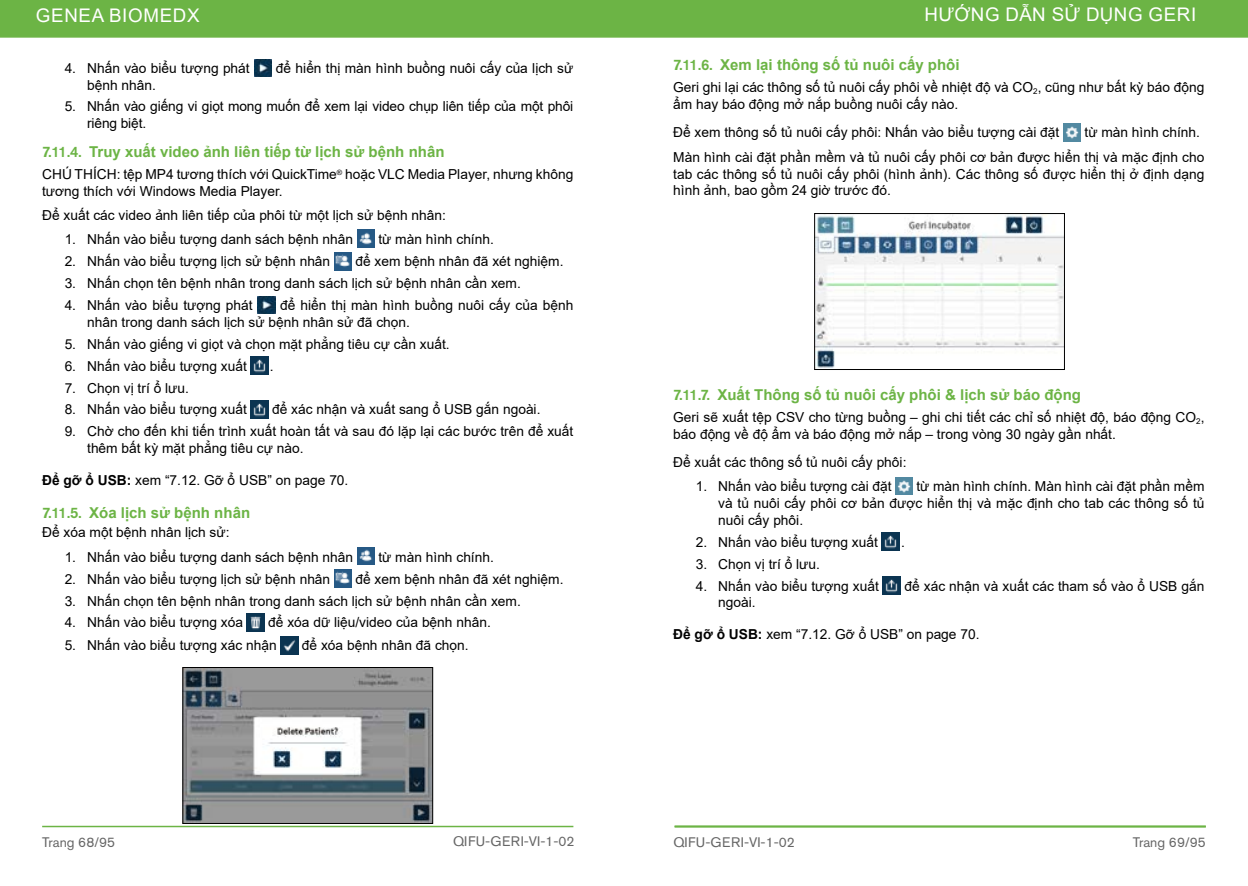
<style>
.page{position:relative;width:1248px;height:886px;background:#fff}
.page>*{position:absolute;margin:0;border:0;box-sizing:border-box;transform-origin:0 0}
.t1{font:18.75px "Arial";letter-spacing:.035em;color:#fff}
.t2{font:700 15px "Arial";color:#6cb445}
.t3{font:13.75px/16.9px "Arial";color:#000}
.t4{font:13.75px "Akzidenz Grotesk Std";letter-spacing:.03em;color:#666}
.t5{font:13.75px "Akzidenz Grotesk Std";color:#666}
.s1{font-family:"Akzidenz Grotesk Std";font-weight:500}
.s2{font-weight:700}
</style>
<div class="page">
<div style="left:0;top:0;width:1247px;height:38px;background:#6cb445"></div>
<hr style="left:42px;top:826px;width:531px;height:1px;background:#6cb445">
<hr style="left:674px;top:826px;width:531px;height:1px;background:#6cb445">
<hr style="left:674px;top:827px;width:531px;height:1px;background:#6cb445">
<img style="left:1063px;top:124px;width:17px;height:17px">
<img style="left:895px;top:477px;width:17px;height:18px">
<img style="left:881px;top:533px;width:18px;height:17px">
<img style="left:882px;top:577px;width:18px;height:17px">
<img style="left:816px;top:215px;width:246px;height:153px">
<div style="left:814px;top:213px;width:250px;height:157px;border:1px solid #000"></div>
<img style="left:254px;top:59px;width:17px;height:18px">
<img style="left:357px;top:230px;width:17px;height:17px">
<img style="left:334px;top:252px;width:17px;height:18px">
<img style="left:257px;top:296px;width:18px;height:18px">
<img style="left:251px;top:357px;width:17px;height:17px">
<img style="left:251px;top:401px;width:17px;height:17px">
<img style="left:357px;top:547px;width:17px;height:18px">
<img style="left:334px;top:570px;width:17px;height:17px">
<img style="left:247px;top:614px;width:17px;height:17px">
<img style="left:280px;top:637px;width:18px;height:17px">
<img style="left:185px;top:669px;width:246px;height:152px">
<div style="left:183px;top:667px;width:250px;height:156px;border:1px solid #000"></div>
<h1 class="t1" style="left:36px;top:2px;width:165px">GENEA BIOMEDX</h1>
<h1 class="t1" style="left:924px;top:2px;width:273px">HƯỚNG DẪN SỬ DỤNG GERI</h1>
<p class="t3" style="left:65px;top:60px;width:186px">4. Nhấn vào biểu tượng phát</p>
<p class="t3" style="left:276px;top:60px;width:299px">để hiển thị màn hình buồng nuôi cấy của lịch sử</p>
<p class="t3" style="left:87px;top:77px;width:70px">bệnh nhân.</p>
<p class="t3" style="left:87px;top:97px;width:487px;text-indent:-22px">5. Nhấn vào giếng vi giọt mong muốn để xem lại video chụp liên tiếp của một phôi riêng biệt.</p>
<p class="t2" style="left:42px;top:141px;width:404px"><span class="s1">7.11.4.</span> Truy xuất video ảnh liên tiếp từ lịch sử bệnh nhân</p>
<p class="t3" style="left:42px;top:165px;width:532px">CHÚ THÍCH: tệp MP4 tương thích với QuickTime<sup>®</sup> hoặc VLC Media Player, nhưng không tương thích với Windows Media Player.</p>
<p class="t3" style="left:42px;top:207px;width:405px">Để xuất các video ảnh liên tiếp của phôi từ một lịch sử bệnh nhân:</p>
<p class="t3" style="left:65px;top:231px;width:290px">1. Nhấn vào biểu tượng danh sách bệnh nhân</p>
<p class="t3" style="left:378px;top:231px;width:117px">từ màn hình chính.</p>
<p class="t3" style="left:65px;top:253px;width:267px">2. Nhấn vào biểu tượng lịch sử bệnh nhân</p>
<p class="t3" style="left:355px;top:253px;width:209px">để xem bệnh nhân đã xét nghiệm.</p>
<p class="t3" style="left:65px;top:275px;width:457px">3. Nhấn chọn tên bệnh nhân trong danh sách lịch sử bệnh nhân cần xem.</p>
<p class="t3" style="left:65px;top:297px;width:189px">4. Nhấn vào biểu tượng phát</p>
<p class="t3" style="left:87px;top:297px;width:487px;text-indent:193px">để hiển thị màn hình buồng nuôi cấy của bệnh nhân trong danh sách lịch sử bệnh nhân sử đã chọn.</p>
<p class="t3" style="left:65px;top:335px;width:386px">5. Nhấn vào giếng vi giọt và chọn mặt phẳng tiêu cự cần xuất.</p>
<p class="t3" style="left:65px;top:357px;width:184px">6. Nhấn vào biểu tượng xuất</p>
<p class="t3" style="left:270px;top:357px;width:5px">.</p>
<p class="t3" style="left:65px;top:379px;width:126px">7. Chọn vị trí ổ lưu.</p>
<p class="t3" style="left:65px;top:401px;width:184px">8. Nhấn vào biểu tượng xuất</p>
<p class="t3" style="left:272px;top:401px;width:270px">để xác nhận và xuất sang ổ USB gắn ngoài.</p>
<p class="t3" style="left:87px;top:423px;width:487px;text-indent:-22px">9. Chờ cho đến khi tiến trình xuất hoàn tất và sau đó lặp lại các bước trên để xuất thêm bất kỳ mặt phẳng tiêu cự nào.</p>
<p class="t3" style="left:42px;top:472px;width:308px"><span class="s2">Để gỡ ổ USB:</span> xem “7.12. Gỡ ổ USB” on page 70.</p>
<p class="t2" style="left:42px;top:502px;width:209px"><span class="s1">7.11.5.</span> Xóa lịch sử bệnh nhân</p>
<p class="t3" style="left:42px;top:524px;width:189px">Để xóa một bệnh nhân lịch sử:</p>
<p class="t3" style="left:65px;top:548px;width:290px">1. Nhấn vào biểu tượng danh sách bệnh nhân</p>
<p class="t3" style="left:378px;top:548px;width:117px">từ màn hình chính.</p>
<p class="t3" style="left:65px;top:570px;width:267px">2. Nhấn vào biểu tượng lịch sử bệnh nhân</p>
<p class="t3" style="left:355px;top:570px;width:209px">để xem bệnh nhân đã xét nghiệm.</p>
<p class="t3" style="left:65px;top:592px;width:457px">3. Nhấn chọn tên bệnh nhân trong danh sách lịch sử bệnh nhân cần xem.</p>
<p class="t3" style="left:65px;top:614px;width:180px">4. Nhấn vào biểu tượng xóa</p>
<p class="t3" style="left:268px;top:614px;width:224px">để xóa dữ liệu/video của bệnh nhân.</p>
<p class="t3" style="left:65px;top:637px;width:213px">5. Nhấn vào biểu tượng xác nhận</p>
<p class="t3" style="left:302px;top:637px;width:168px">để xóa bệnh nhân đã chọn.</p>
<p class="t2" style="left:673px;top:55px;width:288px"><span class="s1">7.11.6.</span> Xem lại thông số tủ nuôi cấy phôi</p>
<p class="t3" style="left:673px;top:79px;width:532px">Geri ghi lại các thông số tủ nuôi cấy phôi về nhiệt độ và CO<sub>2</sub>, cũng như bất kỳ báo động ẩm hay báo động mở nắp buồng nuôi cấy nào.</p>
<p class="t3" style="left:673px;top:124px;width:387px">Để xem thông số tủ nuôi cấy phôi: Nhấn vào biểu tượng cài đặt</p>
<p class="t3" style="left:673px;top:120px;width:532px;line-height:24.4px;text-indent:411px">từ màn hình chính.<br>Màn hình cài đặt phần mềm và tủ nuôi cấy phôi cơ bản được hiển thị và mặc định cho</p>
<p class="t3" style="left:673px;top:165px;width:532px">tab các thông số tủ nuôi cấy phôi (hình ảnh). Các thông số được hiển thị ở định dạng hình ảnh, bao gồm 24 giờ trước đó.</p>
<p class="t2" style="left:673px;top:384px;width:409px"><span class="s1">7.11.7.</span> Xuất Thông số tủ nuôi cấy phôi &amp; lịch sử báo động</p>
<p class="t3" style="left:673px;top:408px;width:532px">Geri sẽ xuất tệp CSV cho từng buồng – ghi chi tiết các chỉ số nhiệt độ, báo động CO<sub>2</sub>, báo động về độ ẩm và báo động mở nắp – trong vòng 30 ngày gần nhất.</p>
<p class="t3" style="left:673px;top:453px;width:235px">Để xuất các thông số tủ nuôi cấy phôi:</p>
<p class="t3" style="left:695px;top:478px;width:197px">1. Nhấn vào biểu tượng cài đặt</p>
<p class="t3" style="left:718px;top:478px;width:487px;text-align:justify;text-indent:198px">từ màn hình chính. Màn hình cài đặt phần mềm và tủ nuôi cấy phôi cơ bản được hiển thị và mặc định cho tab các thông số tủ nuôi cấy phôi.</p>
<p class="t3" style="left:695px;top:533px;width:184px">2. Nhấn vào biểu tượng xuất</p>
<p class="t3" style="left:901px;top:533px;width:5px">.</p>
<p class="t3" style="left:695px;top:555px;width:126px">3. Chọn vị trí ổ lưu.</p>
<p class="t3" style="left:695px;top:577px;width:185px">4. Nhấn vào biểu tượng xuất</p>
<p class="t3" style="left:904px;top:577px;width:301px">để xác nhận và xuất các tham số vào ổ USB gắn</p>
<p class="t3" style="left:718px;top:594px;width:39px">ngoài.</p>
<p class="t3" style="left:673px;top:626px;width:308px"><span class="s2">Để gỡ ổ USB:</span> xem “7.12. Gỡ ổ USB” on page 70.</p>
<p class="t4" style="left:453px;top:833px;width:123px">QIFU-GERI-VI-1-02</p>
<p class="t4" style="left:673px;top:834px;width:123px">QIFU-GERI-VI-1-02</p>
<p class="t5" style="left:42px;top:834px;width:75px">Trang 68/95</p>
<p class="t5" style="left:1132px;top:834px;width:75px">Trang 69/95</p>
</div>
